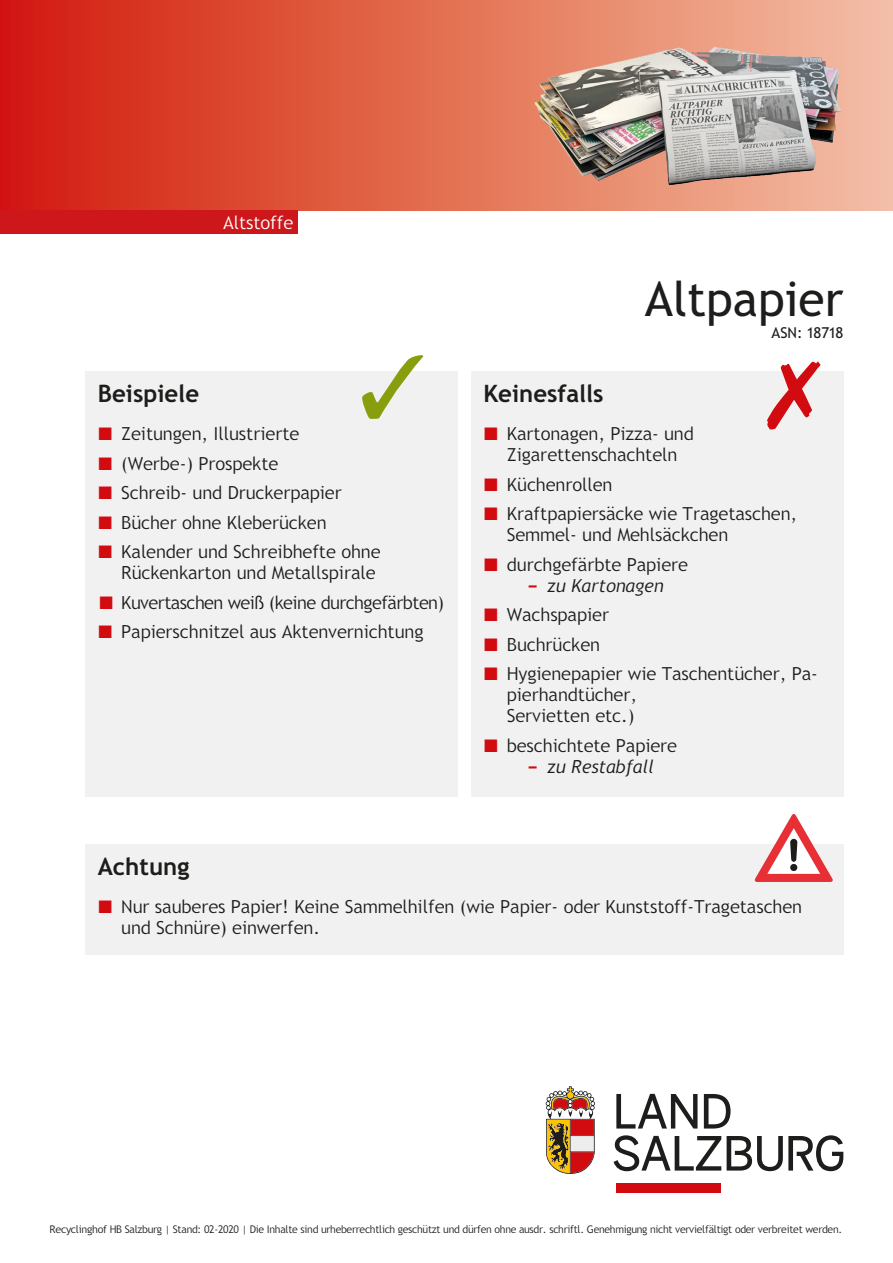
<style>
.page{position:relative;width:893px;height:1263px;background:#fff}
.page>*{position:absolute;margin:0;border:0;box-sizing:border-box;transform-origin:0 0}
.Produkttitel{font:48px "Trebuchet SBG2";color:#1d1d1b}
.t1{font:700 24px "Trebuchet SBG2";color:#1d1d1b}
.t2{font:300 18px/21px "Trebuchet SBG2";color:#1d1d1b}
.t3{font:300 18px "Trebuchet SBG2";letter-spacing:-.025em;color:#1d1d1b}
.t4{font:italic 300 18px "Trebuchet SBG2";color:#1d1d1b}
.t5{font:300 18px "Trebuchet SBG2";color:#fff}
.ASN{font:15px "Trebuchet SBG2";color:#1d1d1b}
.t6{font:300 10.5px "Trebuchet SBG2";letter-spacing:-.02em;color:#1d1d1b}
.s1{color:#d20b11}
.s2{font-weight:900;font-style:normal;color:#d20b11}
</style>
<div class="page">
<svg style="left:0;top:0;width:893px;height:210px;background:#de563f"></svg>
<svg style="left:546px;top:1086px;width:49px;height:88px"></svg>
<div style="left:616px;top:1184px;width:105px;height:9px;background:#d20b11"></div>
<svg style="left:614px;top:1094px;width:229px;height:77px"></svg>
<div style="left:0;top:210px;width:298px;height:24px;background:#cd171a"></div>
<div style="left:85px;top:372px;width:373px;height:425px;background:#f1f1f1"></div>
<svg style="left:362px;top:355px;width:61px;height:64px"></svg>
<div style="left:471px;top:372px;width:372px;height:425px;background:#f1f1f1"></div>
<svg style="left:767px;top:361px;width:53px;height:68px"></svg>
<div style="left:85px;top:844px;width:758px;height:111px;background:#f1f1f1"></div>
<svg style="left:754px;top:814px;width:79px;height:68px"></svg>
<img style="left:528px;top:0;width:315px;height:211px">
<p class="t5" style="left:223px;top:212px;width:72px">Altstoffe</p>
<p class="t1" style="left:98px;top:379px;width:103px">Beispiele</p>
<p class="t2" style="left:98px;top:423px;width:202px"><span class="s1">■</span> Zeitungen, Illustrierte</p>
<p class="t2" style="left:98px;top:453px;width:181px"><span class="s1">■</span> (Werbe-) Prospekte</p>
<p class="t2" style="left:98px;top:482px;width:245px"><span class="s1">■</span> Schreib- und Druckerpapier</p>
<p class="t2" style="left:98px;top:512px;width:230px"><span class="s1">■</span> Bücher ohne Kleberücken</p>
<p class="t2" style="left:98px;top:541px;width:283px;text-align:right"><span class="s1">■</span> Kalender und Schreibhefte ohne<br>Rückenkarton und Metallspirale</p>
<p class="t3" style="left:100px;top:591px;width:346px"><span class="s1">■</span> Kuvertaschen weiß (keine durchgefärbten)</p>
<p class="t2" style="left:98px;top:621px;width:326px"><span class="s1">■</span> Papierschnitzel aus Aktenvernichtung</p>
<p class="Produkttitel" style="left:645px;top:271px;width:200px">Altpapier</p>
<p class="ASN" style="left:772px;top:324px;width:73px">ASN: 18718</p>
<p class="t1" style="left:483px;top:379px;width:122px">Keinesfalls</p>
<p class="t2" style="left:484px;top:423px;width:211px;text-align:center"><span class="s1">■</span> Kartonagen, Pizza- und<br>Zigarettenschachteln</p>
<p class="t2" style="left:484px;top:474px;width:130px"><span class="s1">■</span> Küchenrollen</p>
<p class="t2" style="left:507px;top:503px;width:292px;text-indent:-23px"><span class="s1">■</span> Kraftpapiersäcke wie Tragetaschen,<br>Semmel- und Mehlsäckchen</p>
<p class="t2" style="left:484px;top:554px;width:205px"><span class="s1">■</span> durchgefärbte Papiere</p>
<p class="t4" style="left:528px;top:574px;width:137px"><span class="s2">−</span> zu Kartonagen</p>
<p class="t2" style="left:484px;top:604px;width:126px"><span class="s1">■</span> Wachspapier</p>
<p class="t2" style="left:484px;top:634px;width:117px"><span class="s1">■</span> Buchrücken</p>
<p class="t2" style="left:507px;top:663px;width:313px;text-indent:-23px"><span class="s1">■</span> Hygienepapier wie Taschentücher, Pa&shy;pierhandtücher,<br>Servietten etc.)</p>
<p class="t2" style="left:484px;top:735px;width:194px"><span class="s1">■</span> beschichtete Papiere</p>
<p class="t4" style="left:528px;top:755px;width:128px"><span class="s2">−</span> zu Restabfall</p>
<p class="t1" style="left:98px;top:851px;width:93px">Achtung</p>
<p class="t2" style="left:121px;top:896px;width:682px;text-indent:-23px"><span class="s1">■</span> Nur sauberes Papier! Keine Sammelhilfen (wie Papier- oder Kunststoff-Tragetaschen und Schnüre) einwerfen.</p>
<p class="t6" style="left:50px;top:1223px;width:794px">Recyclinghof HB Salzburg | Stand: 02-2020 | Die Inhalte sind urheberrechtlich geschützt und dürfen ohne ausdr. schriftl. Genehmigung nicht vervielfältigt oder verbreitet werden.</p>
</div>
